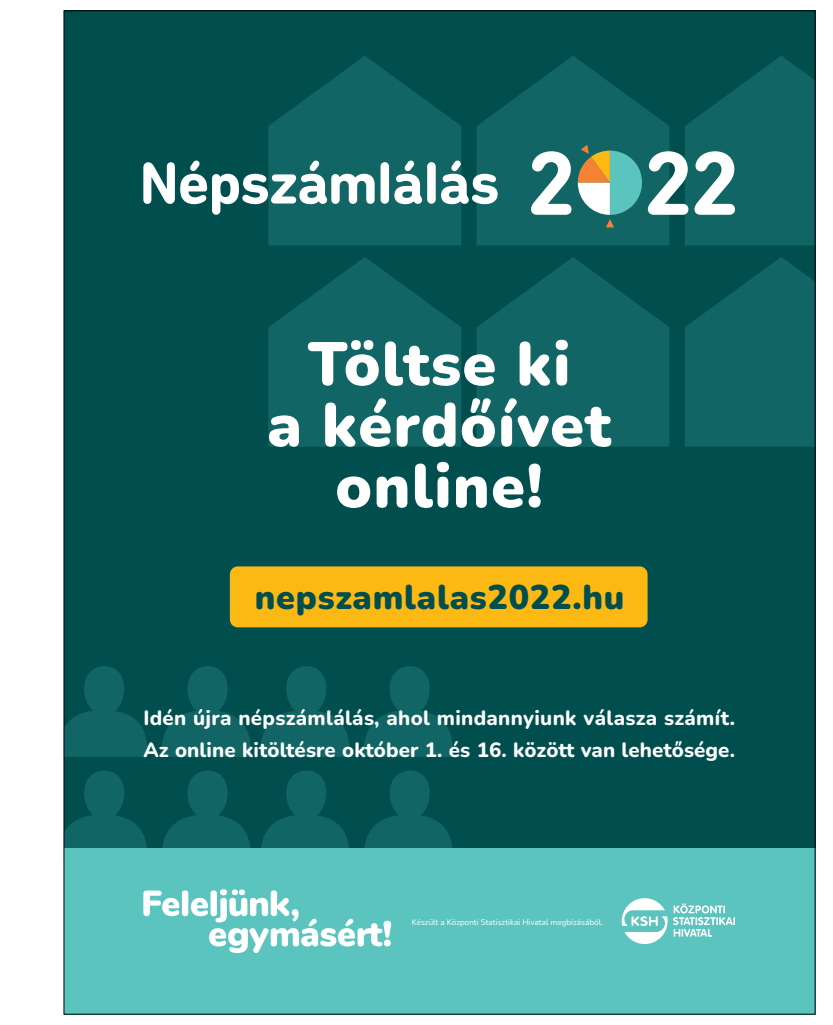
<style>
.page{position:relative;width:833px;height:1025px;background:#fff}
.page>*{position:absolute;margin:0;border:0;box-sizing:border-box;transform-origin:0 0}
.t1{font:200 61px/61px "Nunito";letter-spacing:.02em;color:#fff;text-align:center}
.t2{font:200 34.12px "Nunito";letter-spacing:.02em;color:#004e4e}
.t3{font:800 20.5px/32.1px "Nunito";letter-spacing:.01em;color:#fff}
.t4{font:8.12px "Nunito";color:#fff}
</style>
<div class="page">
<div style="left:64px;top:11px;width:751px;height:836px;background:#004e4e"></div>
<svg style="left:685px;top:257px;width:128px;height:189px"></svg>
<svg style="left:477px;top:56px;width:101px;height:189px;fill:#116564"></svg>
<svg style="left:477px;top:257px;width:192px;height:189px;fill:#116564"></svg>
<svg style="left:268px;top:56px;width:193px;height:189px;fill:#116564"></svg>
<svg style="left:268px;top:257px;width:193px;height:189px;fill:#116564"></svg>
<svg style="left:66px;top:666px;width:82px;height:90px"></svg>
<svg style="left:260px;top:666px;width:90px;height:90px"></svg>
<svg style="left:162px;top:666px;width:89px;height:90px"></svg>
<svg style="left:364px;top:666px;width:89px;height:90px"></svg>
<svg style="left:66px;top:770px;width:81px;height:77px"></svg>
<svg style="left:261px;top:770px;width:88px;height:77px"></svg>
<svg style="left:162px;top:770px;width:88px;height:77px"></svg>
<svg style="left:365px;top:770px;width:87px;height:77px"></svg>
<div style="left:230px;top:566px;width:417px;height:61px;background:#fdb913;border-radius:8px"></div>
<svg style="left:531px;top:151px;width:40px;height:64px"></svg>
<svg style="left:578px;top:56px;width:235px;height:189px"></svg>
<svg style="left:143px;top:160px;width:232px;height:54px"></svg>
<div style="left:380px;top:162px;width:9px;height:42px;background:#fff;border-radius:4px"></div>
<svg style="left:394px;top:160px;width:103px;height:44px"></svg>
<div style="left:64px;top:847px;width:751px;height:166px;background:#5bc4bf"></div>
<svg style="left:143px;top:889px;width:248px;height:63px"></svg>
<svg style="left:622px;top:898px;width:45px;height:45px"></svg>
<svg style="left:673px;top:903px;width:62px;height:33px"></svg>
<h1 class="t1" style="left:267px;top:331px;width:345px">Töltse ki<br>a kérdőívet online!</h1>
<h2 class="t2" style="left:255px;top:573px;width:371px">nepszamlalas2022.hu</h2>
<p class="t3" style="left:143px;top:700px;width:593px">Idén újra népszámlálás, ahol mindannyiunk válasza számít.<br>Az online kitöltésre október 1. és 16. között van lehetősége.</p>
<p class="t4" style="left:412px;top:916px;width:193px">Készült a Központi Statisztikai Hivatal megbízásából.</p>
</div>
